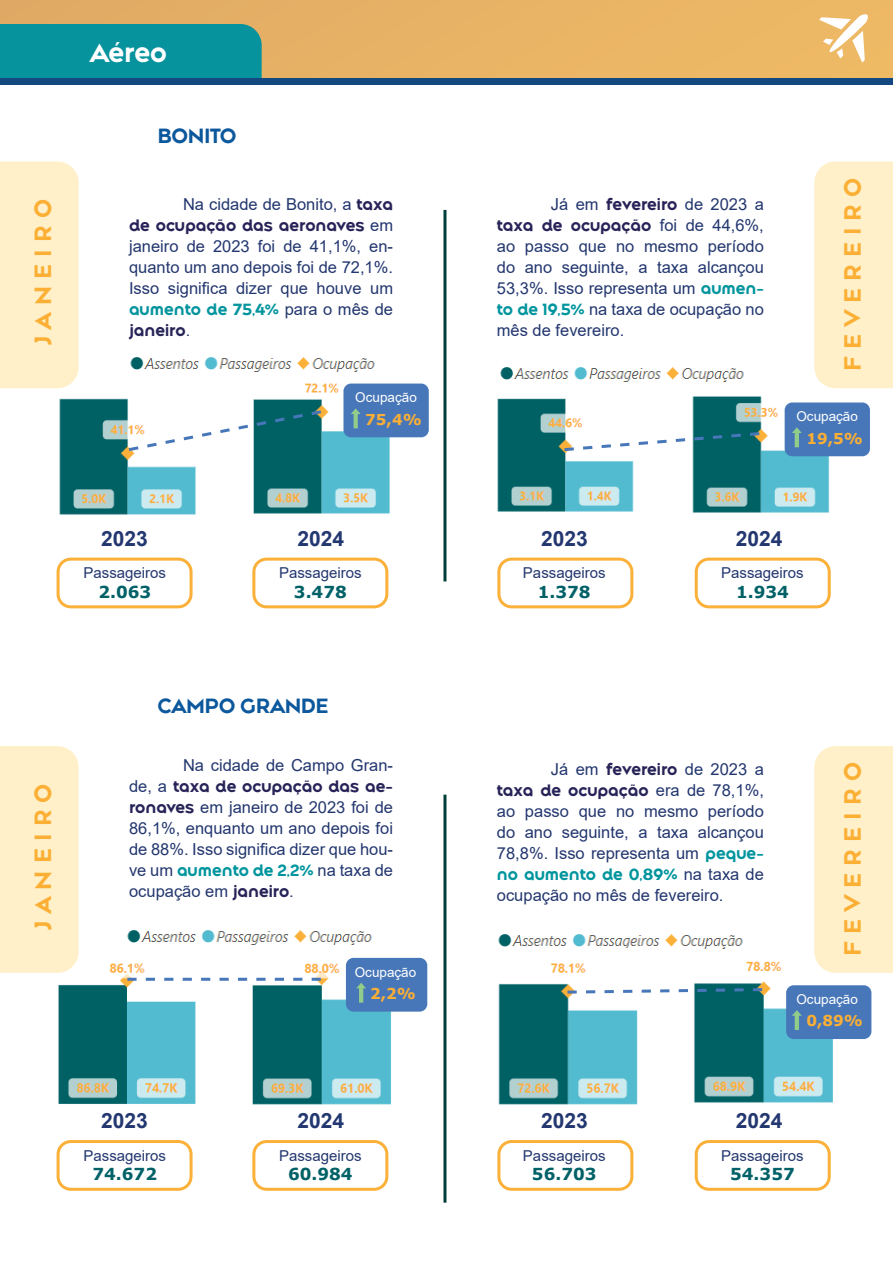
<style>
.page{position:relative;width:893px;height:1263px;background:#fff}
.page>*{position:absolute;margin:0;border:0;box-sizing:border-box;transform-origin:0 0}
.toc_level_1{font:700 27px "Along Sanss 2";letter-spacing:-.01em;color:#fff}
.textos{font:700 24px "Along Sanss 2";letter-spacing:.3em;color:#fbaf34}
.toc_level_1-2{font:700 21px "Arial";color:#233770}
.textos-2{font:700 21px "Along Sanss 2";letter-spacing:-.02em;color:#0c589c}
.textos-3{font:16.5px/21px "Arial";color:#23376f;text-align:justify}
.toc_level_1-3{font:700 16.5px "Verdana";color:#006167}
.toc_level_1-4{font:15px "Arial";color:#23376f}
.toc_level_1-5{font:700 15px "Verdana";color:#fbaf34}
.textos-4{font:13.5px "Arial";color:#fff}
.s1{font-family:"Along Sanss 2";font-weight:700;color:#272358}
.s2{font-family:"Along Sanss 2";font-weight:700;color:#03949e}
.s3{font-family:"Along Sanss 2";font-weight:700;color:#00959e}
</style>
<div class="page">
<div style="left:0;top:0;width:434px;height:78px;background:#e6b065"></div>
<div style="left:434px;top:0;width:459px;height:78px;background:#ebb665"></div>
<svg style="left:819px;top:14px;width:49px;height:49px"></svg>
<div style="left:0;top:24px;width:262px;height:54px;background:#07939e"></div>
<div style="left:0;top:78px;width:893px;height:6px;background:#144880"></div>
<img style="left:9px;top:388px;width:187px;height:127px">
<img style="left:253px;top:383px;width:171px;height:131px">
<div style="left:0;top:161px;width:79px;height:227px;background:#fff0c9"></div>
<img style="left:497px;top:398px;width:137px;height:114px">
<img style="left:692px;top:388px;width:168px;height:124px">
<div style="left:814px;top:161px;width:79px;height:227px;background:#fff0c9"></div>
<img style="left:130px;top:357px;width:245px;height:15px">
<img style="left:500px;top:367px;width:258px;height:26px">
<hr style="left:443px;top:210px;width:3px;height:371px;background:#003d39">
<hr style="left:443px;top:795px;width:3px;height:407px;background:#003d39">
<img style="left:498px;top:934px;width:245px;height:15px">
<img style="left:58px;top:963px;width:162px;height:141px">
<img style="left:220px;top:957px;width:197px;height:148px">
<img style="left:127px;top:930px;width:245px;height:15px">
<img style="left:498px;top:963px;width:140px;height:142px">
<img style="left:693px;top:961px;width:141px;height:141px">
<div style="left:0;top:746px;width:79px;height:227px;background:#fff0c9"></div>
<div style="left:814px;top:746px;width:79px;height:227px;background:#fff0c9"></div>
<div style="left:343px;top:384px;width:86px;height:53px;background:#4877b9;border-radius:8px"></div>
<svg style="left:351px;top:408px;width:10px;height:20px"></svg>
<div style="left:785px;top:402px;width:85px;height:54px;background:#4877b9;border-radius:8px"></div>
<svg style="left:792px;top:427px;width:10px;height:20px"></svg>
<div style="left:346px;top:958px;width:81px;height:54px;background:#4877b9;border-radius:8px"></div>
<svg style="left:356px;top:983px;width:10px;height:20px"></svg>
<svg style="left:126px;top:408px;width:198px;height:45px"></svg>
<svg style="left:561px;top:430px;width:201px;height:23px"></svg>
<svg style="left:127px;top:978px;width:194px;height:3px"></svg>
<div style="left:786px;top:985px;width:85px;height:54px;background:#4877b9;border-radius:8px"></div>
<svg style="left:792px;top:1010px;width:10px;height:20px"></svg>
<svg style="left:564px;top:986px;width:201px;height:9px"></svg>
<div style="left:57px;top:1140px;width:136px;height:51px;border:3px solid #fab039;border-radius:13px"></div>
<div style="left:252px;top:1140px;width:136px;height:51px;border:3px solid #fab039;border-radius:13px"></div>
<div style="left:57px;top:558px;width:136px;height:50px;border:3px solid #fab039;border-radius:13px"></div>
<div style="left:252px;top:558px;width:136px;height:50px;border:3px solid #fab039;border-radius:13px"></div>
<div style="left:497px;top:1140px;width:136px;height:51px;border:3px solid #fab039;border-radius:13px"></div>
<div style="left:695px;top:1140px;width:136px;height:51px;border:3px solid #fab039;border-radius:13px"></div>
<div style="left:497px;top:558px;width:136px;height:50px;border:3px solid #fab039;border-radius:13px"></div>
<div style="left:695px;top:558px;width:136px;height:50px;border:3px solid #fab039;border-radius:13px"></div>
<p class="textos" style="left:28px;top:345px;width:147px;rotate:-90deg">JANEIRO</p>
<p class="toc_level_1" style="left:89px;top:36px;width:79px">Aéreo</p>
<p class="textos-2" style="left:157px;top:123px;width:81px">BONITO</p>
<p class="textos-3" style="left:129px;top:194px;width:266px;text-indent:54px">Na cidade de Bonito, a <span class="s1">taxa de ocupação das aeronaves</span> em janeiro de 2023 foi de 41,1%, en&shy;quanto um ano depois foi de 72,1%.<br>Isso significa dizer que houve um <span class="s2">aumento de 75,4%</span> para o mês de <span class="s1">janeiro</span>.</p>
<p class="textos-4" style="left:355px;top:388px;width:63px">Ocupação</p>
<p class="toc_level_1-5" style="left:365px;top:409px;width:58px">75,4%</p>
<p class="toc_level_1-2" style="left:101px;top:524px;width:48px">2023</p>
<p class="toc_level_1-4" style="left:84px;top:563px;width:84px">Passageiros</p>
<p class="toc_level_1-3" style="left:98px;top:581px;width:54px">2.063</p>
<p class="toc_level_1-2" style="left:297px;top:524px;width:48px">2024</p>
<p class="toc_level_1-4" style="left:279px;top:563px;width:84px">Passageiros</p>
<p class="toc_level_1-3" style="left:294px;top:581px;width:54px">3.478</p>
<p class="textos-3" style="left:497px;top:194px;width:269px;text-indent:54px">Já em <span class="s1">fevereiro</span> de 2023 a <span class="s1">taxa de ocupação</span> foi de 44,6%, ao passo que no mesmo período do ano seguinte, a taxa alcançou 53,3%. Isso representa um <span class="s3">aumen&shy;to de 19,5%</span> na taxa de ocupação no mês de fevereiro.</p>
<p class="textos" style="left:837px;top:371px;width:195px;rotate:-90deg">FEVEREIRO</p>
<p class="textos-4" style="left:796px;top:407px;width:63px">Ocupação</p>
<p class="toc_level_1-5" style="left:806px;top:428px;width:58px">19,5%</p>
<p class="toc_level_1-2" style="left:541px;top:524px;width:48px">2023</p>
<p class="toc_level_1-2" style="left:736px;top:524px;width:48px">2024</p>
<p class="toc_level_1-4" style="left:523px;top:563px;width:84px">Passageiros</p>
<p class="toc_level_1-3" style="left:538px;top:581px;width:54px">1.378</p>
<p class="toc_level_1-4" style="left:721px;top:563px;width:84px">Passageiros</p>
<p class="toc_level_1-3" style="left:736px;top:581px;width:54px">1.934</p>
<p class="textos" style="left:28px;top:930px;width:147px;rotate:-90deg">JANEIRO</p>
<p class="textos-2" style="left:157px;top:693px;width:173px">CAMPO GRANDE</p>
<p class="textos-3" style="left:129px;top:755px;width:266px;text-indent:54px">Na cidade de Campo Gran&shy;de, a <span class="s1">taxa de ocupação das ae&shy;ronaves</span> em janeiro de 2023 foi de 86,1%, enquanto um ano depois foi de 88%. Isso significa dizer que hou&shy;ve um <span class="s3">aumento de 2,2%</span> na taxa de ocupação em <span class="s1">janeiro</span>.</p>
<p class="textos-4" style="left:355px;top:962px;width:63px">Ocupação</p>
<p class="toc_level_1-5" style="left:370px;top:983px;width:47px">2,2%</p>
<p class="textos-3" style="left:497px;top:759px;width:269px;text-indent:54px">Já em <span class="s1">fevereiro</span> de 2023 a <span class="s1">taxa de ocupação</span> era de 78,1%, ao passo que no mesmo período do ano seguinte, a taxa alcançou 78,8%. Isso representa um <span class="s3">peque&shy;no aumento de 0,89%</span> na taxa de ocupação no mês de fevereiro.</p>
<p class="textos" style="left:837px;top:956px;width:195px;rotate:-90deg">FEVEREIRO</p>
<p class="textos-4" style="left:796px;top:990px;width:63px">Ocupação</p>
<p class="toc_level_1-5" style="left:806px;top:1010px;width:58px">0,89%</p>
<p class="toc_level_1-2" style="left:101px;top:1106px;width:48px">2023</p>
<p class="toc_level_1-4" style="left:84px;top:1145px;width:84px">Passageiros</p>
<p class="toc_level_1-3" style="left:92px;top:1163px;width:66px">74.672</p>
<p class="toc_level_1-2" style="left:297px;top:1106px;width:48px">2024</p>
<p class="toc_level_1-2" style="left:541px;top:1106px;width:48px">2023</p>
<p class="toc_level_1-2" style="left:736px;top:1106px;width:48px">2024</p>
<p class="toc_level_1-4" style="left:279px;top:1145px;width:84px">Passageiros</p>
<p class="toc_level_1-3" style="left:288px;top:1163px;width:66px">60.984</p>
<p class="toc_level_1-4" style="left:523px;top:1145px;width:84px">Passageiros</p>
<p class="toc_level_1-3" style="left:532px;top:1163px;width:66px">56.703</p>
<p class="toc_level_1-4" style="left:721px;top:1145px;width:84px">Passageiros</p>
<p class="toc_level_1-3" style="left:730px;top:1163px;width:66px">54.357</p>
</div>
